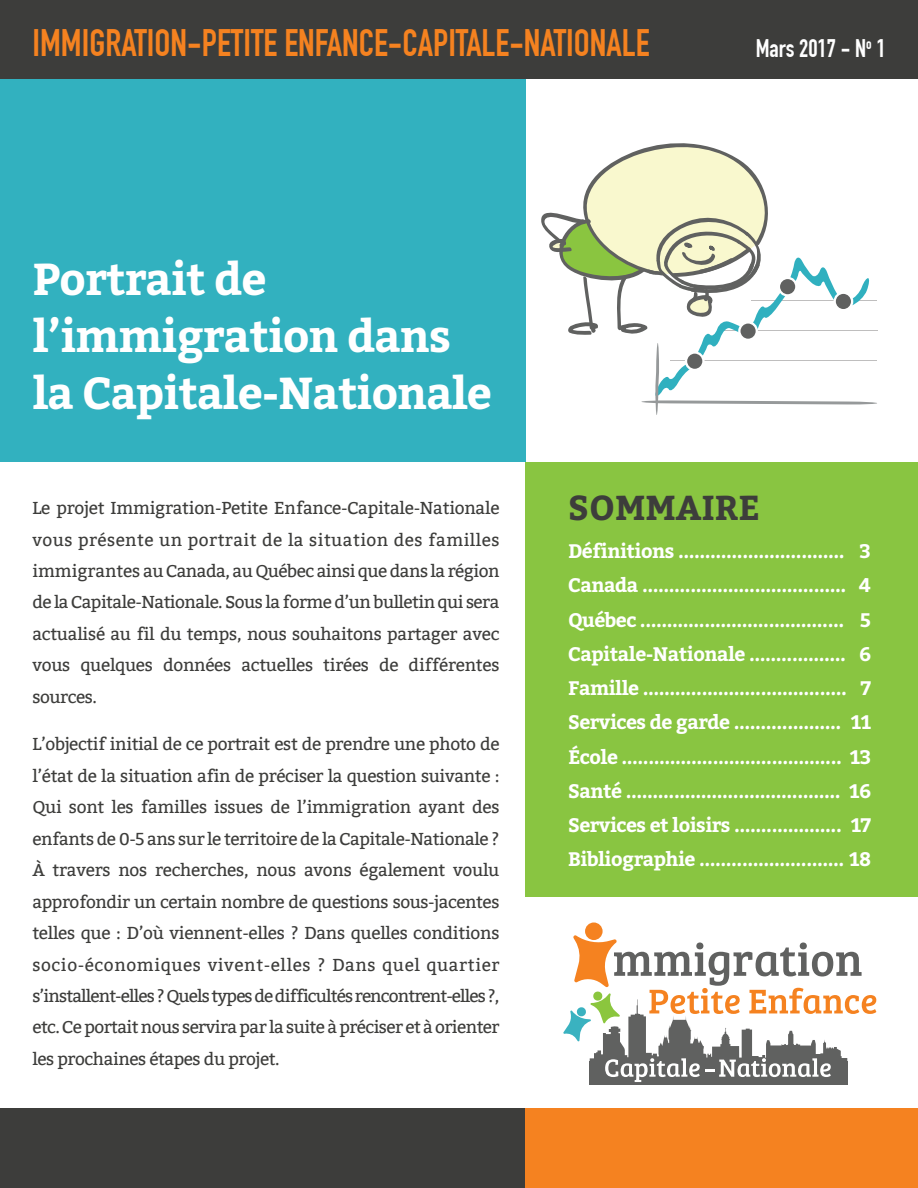
<style>
.page{position:relative;width:918px;height:1188px;background:#fff}
.page>*{position:absolute;margin:0;border:0;box-sizing:border-box;transform-origin:0 0}
.t1{font:700 44.55px/57px "Bitter";letter-spacing:-.02em;color:#fff}
.t2{font:700 37.5px "DIN Condensed";color:#f58220}
.t3{font:700 34.5px "Bitter";color:#3d3d3b}
.t4{font:700 24.9px "DIN Condensed";color:#fff}
.t5{font:700 19.5px/34.2px "Bitter";letter-spacing:-.025em;color:#fff;text-align:justify}
.t6{font:17.25px/31.5px "Bitter";letter-spacing:-.025em;color:#3d3d3b;text-align:justify}
</style>
<div class="page">
<div style="left:0;top:0;width:918px;height:80px;background:#3d3d3b"></div>
<div style="left:333px;top:1108px;width:585px;height:80px;background:#f58220"></div>
<div style="left:0;top:80px;width:525px;height:382px;background:#32b1bf"></div>
<div style="left:585px;top:923px;width:18px;height:17px;background:#f58220;border-radius:50%"></div>
<div style="left:589px;top:1061px;width:258px;height:24px;background:#606160"></div>
<svg style="left:563px;top:935px;width:313px;height:147px"></svg>
<hr style="left:720px;top:330px;width:158px;height:1px;background:#bfbebe">
<svg style="left:541px;top:143px;width:336px;height:272px"></svg>
<svg style="left:686px;top:352px;width:17px;height:18px"></svg>
<div style="left:685px;top:351px;width:20px;height:20px;border:2px solid #fff;border-radius:50%"></div>
<svg style="left:739px;top:322px;width:18px;height:18px"></svg>
<div style="left:738px;top:321px;width:20px;height:20px;border:2px solid #fff;border-radius:50%"></div>
<svg style="left:779px;top:278px;width:17px;height:17px"></svg>
<div style="left:778px;top:277px;width:20px;height:20px;border:2px solid #fff;border-radius:50%"></div>
<div style="left:835px;top:293px;width:17px;height:17px;background:#606160;border-radius:50%"></div>
<div style="left:834px;top:292px;width:19px;height:19px;border:2px solid #fff;border-radius:50%"></div>
<div style="left:0;top:1108px;width:525px;height:80px;background:#3d3d3b"></div>
<div style="left:525px;top:462px;width:393px;height:435px;background:#89c541"></div>
<h2 class="t2" style="left:32px;top:29px;width:619px">IMMIGRATION-PETITE ENFANCE-CAPITALE-NATIONALE</h2>
<h1 class="t1" style="left:32px;top:249px;width:461px">Portrait de l’immigration dans la Capitale-Nationale</h1>
<h3 class="t4" style="left:756px;top:39px;width:131px">Mars 2017 - N<sup>o</sup> 1</h3>
<p class="t6" style="left:32px;top:493px;width:469px">Le projet Immigration-Petite Enfance-Capitale-Nationale vous présente un portrait de la situation des familles immigrantes au Canada, au Québec ainsi que dans la région de la Capitale-Nationale. Sous la forme d’un bulletin qui sera actualisé au fil du temps, nous souhaitons partager avec vous quelques données actuelles tirées de différentes sources.</p>
<p class="t6" style="left:32px;top:729px;width:469px">L’objectif initial de ce portrait est de prendre une photo de l’état de la situation afin de préciser la question suivante :<br>Qui sont les familles issues de l’immigration ayant des enfants de 0-5 ans sur le territoire de la Capitale-Nationale ?<br>À travers nos recherches, nous avons également voulu approfondir un certain nombre de questions sous-jacentes telles que : D’où viennent-elles ? Dans quelles conditions socio-économiques vivent-elles ? Dans quel quartier s’installent-elles?Quelstypesdedifficultésrencontrent-elles?, etc. Ce portait nous servira par la suite à préciser et à orienter les prochaines étapes du projet.</p>
<h3 class="t3" style="left:568px;top:483px;width:193px">SOMMAIRE</h3>
<p class="t5" style="left:568px;top:533px;width:305px">Définitions ............................... 3<br>Canada ...................................... 4<br>Québec ...................................... 5<br>Capitale-Nationale .................. 6<br>Famille ...................................... 7<br>Services de garde .................... 11<br>École ......................................... 13<br>Santé ........................................ 16<br>Services et loisirs .................... 17<br>Bibliographie ........................... 18</p>
</div>
